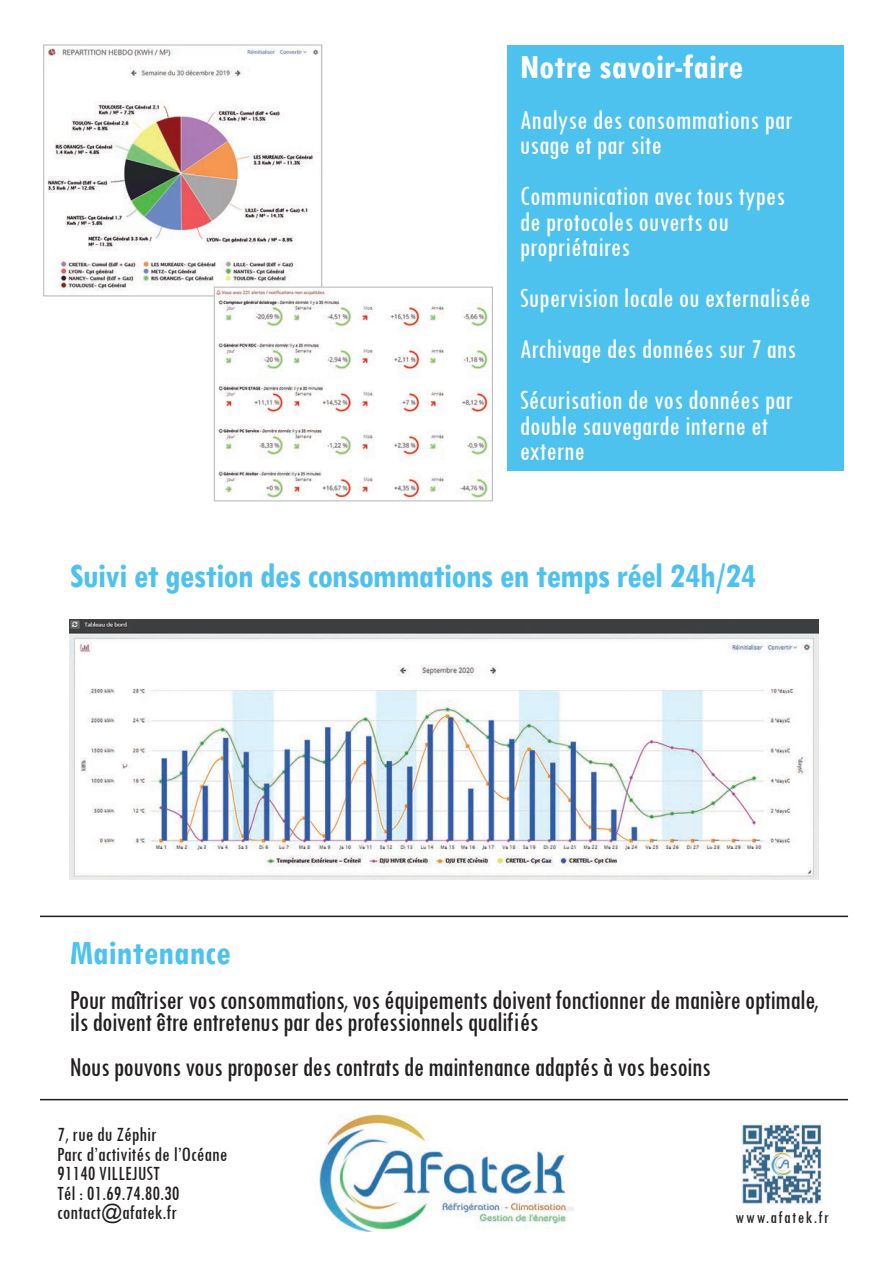
<style>
.page{position:relative;width:893px;height:1262px;background:#fff}
.page>*{position:absolute;margin:0;border:0;box-sizing:border-box;transform-origin:0 0}
.t1{font:700 condensed 36px "Tw Cen";letter-spacing:-.02em;color:#4dc2ef}
.t2{font:700 condensed 36px "Tw Cen";color:#fff}
.t3{font:700 condensed 36px "Tw Cen";color:#4dc2ef}
.t4{font:condensed 28.5px/25.5px "Tw Cen";color:#fff}
.t5{font:condensed 28.5px/22.5px "Tw Cen";letter-spacing:-.02em;color:#231f20}
.t6{font:condensed 21px/19.5px "Tw Cen";color:#231f20}
.t7{font:condensed 18px "Tw Cen";letter-spacing:.08em;color:#231f20}
</style>
<div class="page">
<img style="left:319px;top:1115px;width:254px;height:117px">
<img style="left:742px;top:1124px;width:80px;height:80px">
<img style="left:70px;top:619px;width:748px;height:261px">
<div style="left:507px;top:46px;width:337px;height:425px;background:#4dc2ef"></div>
<hr style="left:40px;top:916px;width:808px;height:1px;background:#231f20">
<hr style="left:40px;top:1099px;width:808px;height:1px;background:#231f20">
<svg style="left:43px;top:44px;width:280px;height:253px"></svg>
<svg style="left:213px;top:286px;width:280px;height:216px"></svg>
<p class="t2" style="left:520px;top:45px;width:225px">Notre savoir-faire</p>
<p class="t4" style="left:520px;top:106px;width:275px">Analyse des consommations par usage et par site</p>
<p class="t4" style="left:520px;top:183px;width:267px">Communication avec tous types de protocoles ouverts ou propriétaires</p>
<p class="t4" style="left:520px;top:272px;width:292px;line-height:51px">Supervision locale ou externalisée<br>Archivage des données sur 7 ans<br>Sécurisation de vos données par</p>
<p class="t4" style="left:520px;top:412px;width:250px">double sauvegarde interne et externe</p>
<p class="t1" style="left:70px;top:554px;width:688px">Suivi et gestion des consommations en temps réel 24h/24</p>
<p class="t3" style="left:70px;top:931px;width:162px">Maintenance</p>
<p class="t5" style="left:70px;top:988px;width:750px">Pour maîtriser vos consommations, vos équipements doivent fonctionner de manière optimale, ils doivent être entretenus par des professionnels qualifiés</p>
<p class="t5" style="left:70px;top:1055px;width:642px">Nous pouvons vous proposer des contrats de maintenance adaptés à vos besoins</p>
<p class="t6" style="left:57px;top:1124px;width:172px">7, rue du Zéphir<br>Parc d’activités de l’Océane<br>91140 VILLEJUST<br>Tél : 01.69.74.80.30 contact@afatek.fr</p>
<p class="t7" style="left:735px;top:1207px;width:95px">www.afatek.fr</p>
</div>
